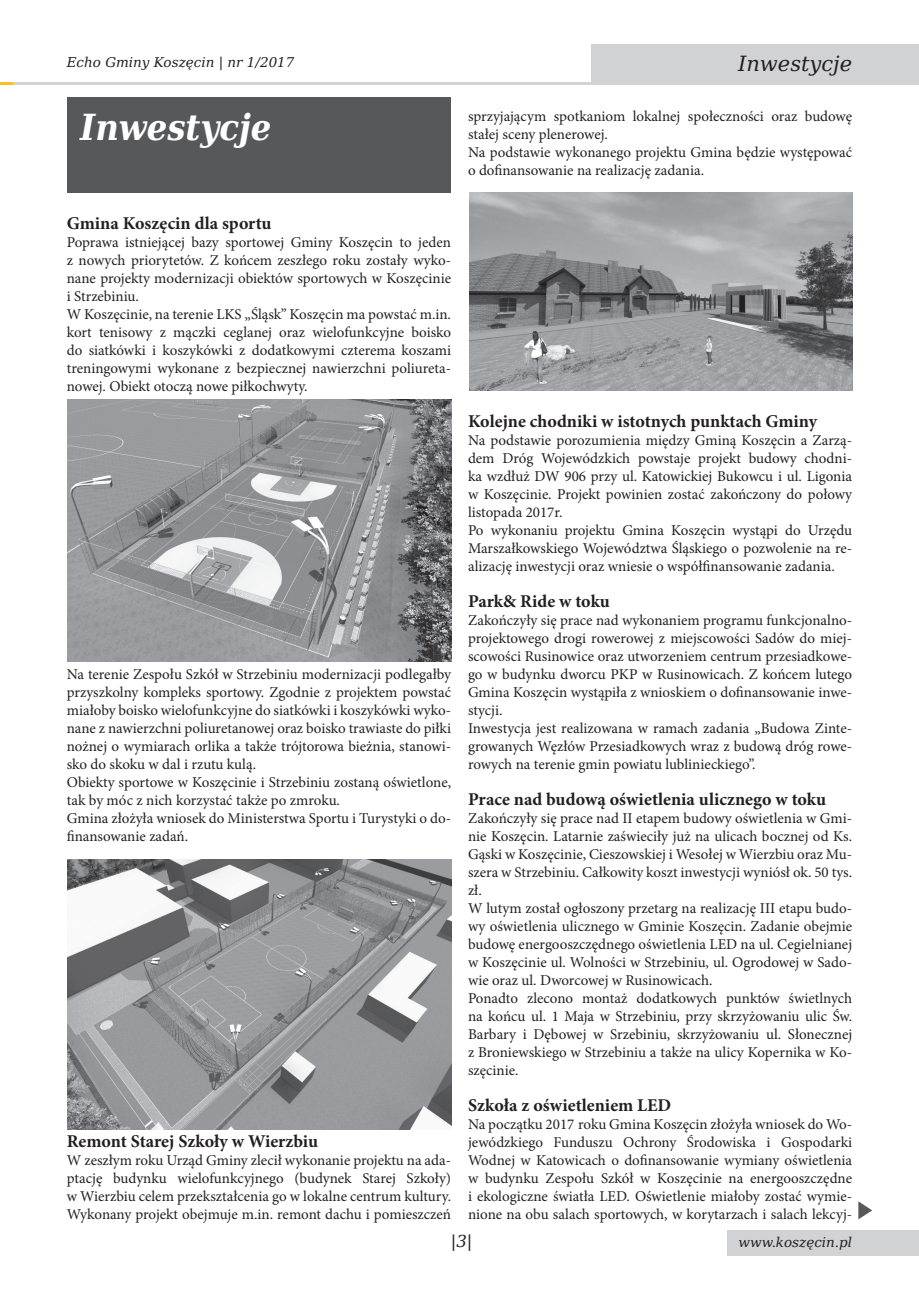
<style>
.page{position:relative;width:919px;height:1289px;background:#fff}
.page>*{position:absolute;margin:0;border:0;box-sizing:border-box;transform-origin:0 0}
.t1{font:italic 700 36px "DejaVu Serif Condensed";color:#fff}
.t2{font:italic 21px "DejaVu Serif";color:#231f20}
.t3{font:700 18px "Minion Pro";color:#231f20}
.t4{font:italic 16.5px "DejaVu Serif";color:#231f20}
.t5{font:15px/18px "Minion Pro";color:#231f20}
.t6{font:italic 13.5px "DejaVu Serif";color:#231f20}
</style>
<div class="page">
<div style="left:591px;top:44px;width:327px;height:41px;background:#d1d2d4"></div>
<div style="left:727px;top:1229px;width:191px;height:26px;background:#d1d2d4"></div>
<hr style="left:13px;top:82px;width:640px;height:3px;background:#d1d2d4">
<svg style="left:0;top:82px;width:13px;height:3px"></svg>
<div style="left:67px;top:98px;width:384px;height:95px;background:#57585a"></div>
<img style="left:67px;top:400px;width:384px;height:261px">
<img style="left:67px;top:859px;width:384px;height:270px">
<img style="left:469px;top:193px;width:383px;height:197px">
<svg style="left:858px;top:1201px;width:14px;height:18px"></svg>
<p class="t6" style="left:67px;top:52px;width:229px">Echo Gminy Koszęcin | nr 1/2017</p>
<h1 class="t1" style="left:80px;top:99px;width:193px">Inwestycje</h1>
<p class="t3" style="left:67px;top:210px;width:206px">Gmina Koszęcin dla sportu</p>
<p class="t5" style="left:67px;top:233px;width:386px">Poprawa istniejącej bazy sportowej Gminy Koszęcin to jeden z nowych priorytetów. Z końcem zeszłego roku zostały wyko&shy;nane projekty modernizacji obiektów sportowych w Koszęcinie i Strzebiniu.<br>W Koszęcinie, na terenie LKS „Śląsk” Koszęcin ma powstać m.in. kort tenisowy z mączki ceglanej oraz wielofunkcyjne boisko do siatkówki i koszykówki z dodatkowymi czterema koszami treningowymi wykonane z bezpiecznej nawierzchni poliureta&shy;nowej. Obiekt otoczą nowe piłkochwyty.</p>
<p class="t5" style="left:67px;top:665px;width:386px">Na terenie Zespołu Szkół w Strzebiniu modernizacji podlegałby przyszkolny kompleks sportowy. Zgodnie z projektem powstać miałoby boisko wielofunkcyjne do siatkówki i koszykówki wyko&shy;nane z nawierzchni poliuretanowej oraz boisko trawiaste do piłki nożnej o wymiarach orlika a także trójtorowa bieżnia, stanowi&shy;sko do skoku w dal i rzutu kulą.<br>Obiekty sportowe w Koszęcinie i Strzebiniu zostaną oświetlone, tak by móc z nich korzystać także po zmroku.<br>Gmina złożyła wniosek do Ministerstwa Sportu i Turystyki o do&shy;finansowanie zadań.</p>
<p class="t3" style="left:67px;top:1128px;width:253px">Remont Starej Szkoły w Wierzbiu</p>
<p class="t5" style="left:67px;top:1151px;width:386px;text-align:justify">W zeszłym roku Urząd Gminy zlecił wykonanie projektu na ada&shy;ptację budynku wielofunkcyjnego (budynek Starej Szkoły) w Wierzbiu celem przekształcenia go w lokalne centrum kultury.<br>Wykonany projekt obejmuje m.in. remont dachu i pomieszczeń</p>
<h2 class="t2" style="left:738px;top:48px;width:116px">Inwestycje</h2>
<p class="t5" style="left:468px;top:107px;width:385px">sprzyjającym spotkaniom lokalnej społeczności oraz budowę stałej sceny plenerowej.<br>Na podstawie wykonanego projektu Gmina będzie występować o dofinansowanie na realizację zadania.</p>
<p class="t3" style="left:468px;top:408px;width:351px">Kolejne chodniki w istotnych punktach Gminy</p>
<p class="t5" style="left:468px;top:431px;width:385px">Na podstawie porozumienia między Gminą Koszęcin a Zarzą&shy;dem Dróg Wojewódzkich powstaje projekt budowy chodni&shy;ka wzdłuż DW 906 przy ul. Katowickiej Bukowcu i ul. Ligonia w Koszęcinie. Projekt powinien zostać zakończony do połowy listopada 2017r.<br>Po wykonaniu projektu Gmina Koszęcin wystąpi do Urzędu Marszałkowskiego Województwa Śląskiego o pozwolenie na re&shy;alizację inwestycji oraz wniesie o współfinansowanie zadania.</p>
<p class="t3" style="left:468px;top:588px;width:143px">Park&amp; Ride w toku</p>
<p class="t5" style="left:468px;top:611px;width:385px">Zakończyły się prace nad wykonaniem programu funkcjonalno&shy;projektowego drogi rowerowej z miejscowości Sadów do miej&shy;scowości Rusinowice oraz utworzeniem centrum przesiadkowe&shy;go w budynku dworcu PKP w Rusinowicach. Z końcem lutego Gmina Koszęcin wystąpiła z wnioskiem o dofinansowanie inwe&shy;stycji.<br>Inwestycja jest realizowana w ramach zadania „Budowa Zinte&shy;growanych Węzłów Przesiadkowych wraz z budową dróg rowe&shy;rowych na terenie gmin powiatu lublinieckiego”.</p>
<p class="t3" style="left:468px;top:786px;width:359px">Prace nad budową oświetlenia ulicznego w toku</p>
<p class="t5" style="left:468px;top:809px;width:386px">Zakończyły się prace nad II etapem budowy oświetlenia w Gmi&shy;nie Koszęcin. Latarnie zaświeciły już na ulicach bocznej od Ks.<br>Gąski w Koszęcinie, Cieszowskiej i Wesołej w Wierzbiu oraz Mu&shy;szera w Strzebiniu. Całkowity koszt inwestycji wyniósł ok. 50 tys. zł.<br>W lutym został ogłoszony przetarg na realizację III etapu budo&shy;wy oświetlenia ulicznego w Gminie Koszęcin. Zadanie obejmie budowę energooszczędnego oświetlenia LED na ul. Cegielnianej w Koszęcinie ul. Wolności w Strzebiniu, ul. Ogrodowej w Sado&shy;wie oraz ul. Dworcowej w Rusinowicach.<br>Ponadto zlecono montaż dodatkowych punktów świetlnych na końcu ul. 1 Maja w Strzebiniu, przy skrzyżowaniu ulic Św.<br>Barbary i Dębowej w Srzebiniu, skrzyżowaniu ul. Słonecznej z Broniewskiego w Strzebiniu a także na ulicy Kopernika w Ko&shy;szęcinie.</p>
<p class="t3" style="left:468px;top:1092px;width:205px">Szkoła z oświetleniem LED</p>
<p class="t5" style="left:468px;top:1115px;width:385px;text-align:justify">Na początku 2017 roku Gmina Koszęcin złożyła wniosek do Wo&shy;jewódzkiego Funduszu Ochrony Środowiska i Gospodarki Wodnej w Katowicach o dofinansowanie wymiany oświetlenia w budynku Zespołu Szkół w Koszęcinie na energooszczędne i ekologiczne światła LED. Oświetlenie miałoby zostać wymie&shy;nione na obu salach sportowych, w korytarzach i salach lekcyj-</p>
<p class="t4" style="left:451px;top:1228px;width:23px">|3|</p>
<p class="t6" style="left:738px;top:1231px;width:115px">www.koszęcin.pl</p>
</div>
